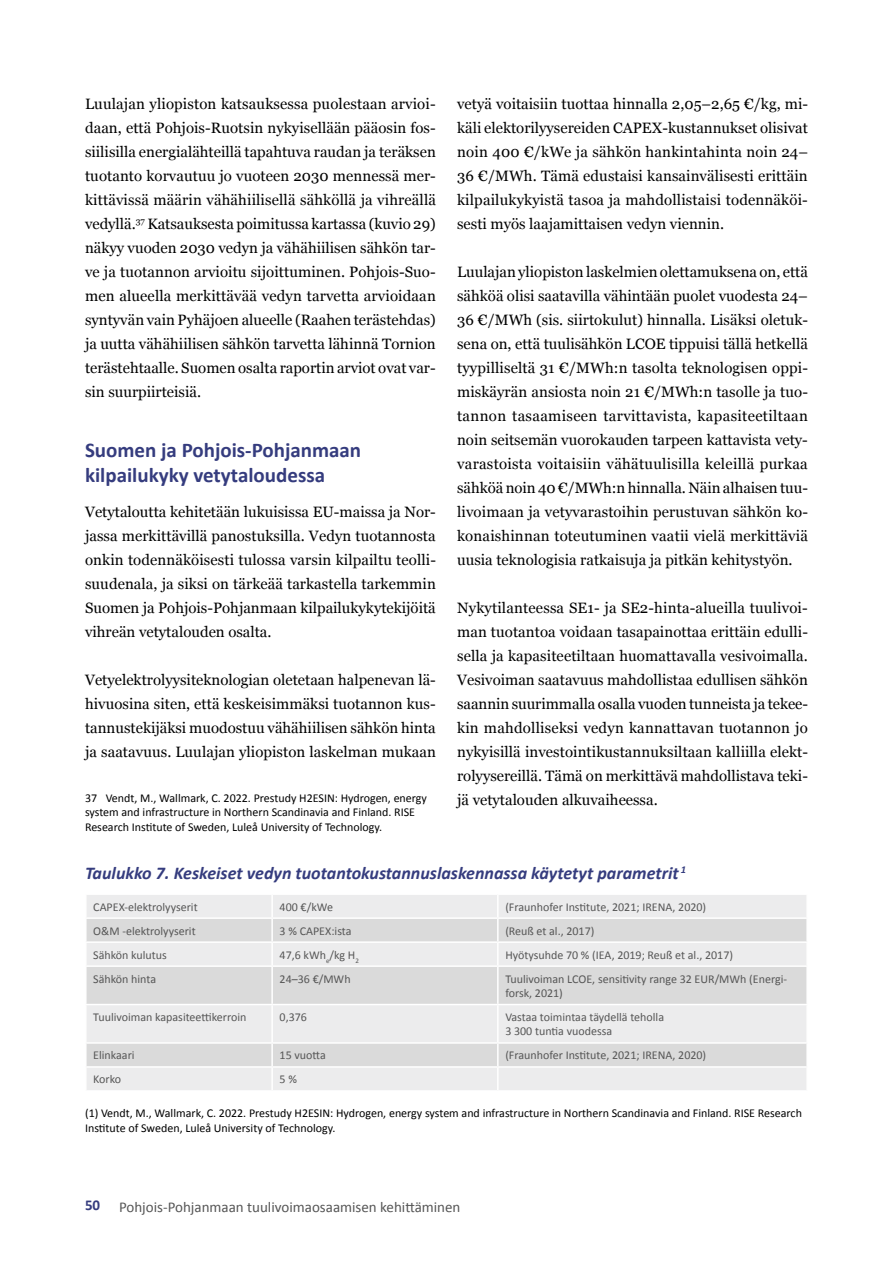
<style>
.page{position:relative;width:893px;height:1263px;background:#fff}
.page>*{position:absolute;margin:0;border:0;box-sizing:border-box;transform-origin:0 0}
.t1{font:700 21px/25.5px "Calibri";color:#353c7e}
.t2{font:italic 700 18px "Calibri";color:#353c7e}
.t3{font:15px/24px "Georgia";color:#000;text-align:justify}
.t4{font:15px "Calibri";color:#565656}
.t5{font:700 15px "Calibri";color:#353c7e}
.t6{font:12px/14.4px "Calibri";color:#565656}
.t7{font:12px/14.2px "Calibri";color:#000}
</style>
<div class="page">
<div style="left:87px;top:895px;width:719px;height:195px;background:#ececed"></div>
<svg style="left:87px;top:919px;width:719px;height:147px;background:#e1e1e2"></svg>
<hr style="left:85px;top:917px;width:187px;height:2px;background:#fff">
<hr style="left:272px;top:917px;width:226px;height:2px;background:#fff">
<hr style="left:498px;top:917px;width:310px;height:2px;background:#fff">
<hr style="left:85px;top:941px;width:187px;height:2px;background:#fff">
<hr style="left:272px;top:941px;width:226px;height:2px;background:#fff">
<hr style="left:498px;top:941px;width:310px;height:2px;background:#fff">
<hr style="left:85px;top:965px;width:187px;height:2px;background:#fff">
<hr style="left:272px;top:965px;width:226px;height:2px;background:#fff">
<hr style="left:498px;top:965px;width:310px;height:2px;background:#fff">
<hr style="left:85px;top:1004px;width:187px;height:1px;background:#fff">
<hr style="left:272px;top:1004px;width:226px;height:1px;background:#fff">
<hr style="left:498px;top:1004px;width:310px;height:1px;background:#fff">
<hr style="left:85px;top:1042px;width:187px;height:2px;background:#fff">
<hr style="left:272px;top:1042px;width:226px;height:2px;background:#fff">
<hr style="left:498px;top:1042px;width:310px;height:2px;background:#fff">
<hr style="left:85px;top:1066px;width:187px;height:2px;background:#fff">
<hr style="left:272px;top:1066px;width:226px;height:2px;background:#fff">
<hr style="left:498px;top:1066px;width:310px;height:2px;background:#fff">
<hr style="left:271px;top:895px;width:2px;height:22px;background:#fff">
<hr style="left:497px;top:895px;width:2px;height:22px;background:#fff">
<hr style="left:271px;top:919px;width:2px;height:22px;background:#fff">
<hr style="left:497px;top:919px;width:2px;height:22px;background:#fff">
<hr style="left:271px;top:943px;width:2px;height:22px;background:#fff">
<hr style="left:497px;top:943px;width:2px;height:22px;background:#fff">
<hr style="left:271px;top:967px;width:2px;height:37px;background:#fff">
<hr style="left:497px;top:967px;width:2px;height:37px;background:#fff">
<hr style="left:271px;top:1005px;width:2px;height:37px;background:#fff">
<hr style="left:497px;top:1005px;width:2px;height:37px;background:#fff">
<hr style="left:271px;top:1044px;width:2px;height:22px;background:#fff">
<hr style="left:497px;top:1044px;width:2px;height:22px;background:#fff">
<hr style="left:271px;top:1068px;width:2px;height:22px;background:#fff">
<hr style="left:497px;top:1068px;width:2px;height:22px;background:#fff">
<p class="t3" style="left:85px;top:91px;width:352px">Luulajan yliopiston katsauksessa puolestaan arvioi&shy;daan, että Pohjois-Ruotsin nykyisellään pääosin fos&shy;siilisilla energialähteillä tapahtuva raudan ja teräksen tuotanto korvautuu jo vuoteen 2030 mennessä mer&shy;kittävissä määrin vähähiilisellä sähköllä ja vihreällä vedyllä.<sup>37</sup> Katsauksesta poimitussa kartassa (kuvio 29) näkyy vuoden 2030 vedyn ja vähähiilisen sähkön tar&shy;ve ja tuotannon arvioitu sijoittuminen. Pohjois-Suo&shy;men alueella merkittävää vedyn tarvetta arvioidaan syntyvän vain Pyhäjoen alueelle (Raahen terästehdas) ja uutta vähähiilisen sähkön tarvetta lähinnä Tornion terästehtaalle. Suomen osalta raportin arviot ovat var&shy;sin suurpiirteisiä.</p>
<p class="t3" style="left:457px;top:91px;width:352px">vetyä voitaisiin tuottaa hinnalla 2,05–2,65 €/kg, mi&shy;käli elektorilyysereiden CAPEX-kustannukset olisivat noin 400 €/kWe ja sähkön hankintahinta noin 24– 36 €/MWh. Tämä edustaisi kansainvälisesti erittäin kilpailukykyistä tasoa ja mahdollistaisi todennäköi&shy;sesti myös laajamittaisen vedyn viennin.</p>
<p class="t3" style="left:457px;top:259px;width:352px">Luulajan yliopiston laskelmien olettamuksena on, että sähköä olisi saatavilla vähintään puolet vuodesta 24– 36 €/MWh (sis. siirtokulut) hinnalla. Lisäksi oletuk&shy;sena on, että tuulisähkön LCOE tippuisi tällä hetkellä tyypilliseltä 31 €/MWh:n tasolta teknologisen oppi&shy;miskäyrän ansiosta noin 21 €/MWh:n tasolle ja tuo&shy;tannon tasaamiseen tarvittavista, kapasiteetiltaan noin seitsemän vuorokauden tarpeen kattavista vety&shy;varastoista voitaisiin vähätuulisilla keleillä purkaa sähköä noin 40 €/MWh:n hinnalla. Näin alhaisen tuu&shy;livoimaan ja vetyvarastoihin perustuvan sähkön ko&shy;konaishinnan toteutuminen vaatii vielä merkittäviä uusia teknologisia ratkaisuja ja pitkän kehitystyön.</p>
<p class="t3" style="left:457px;top:595px;width:352px">Nykytilanteessa SE1- ja SE2-hinta-alueilla tuulivoi&shy;man tuotantoa voidaan tasapainottaa erittäin edulli&shy;sella ja kapasiteetiltaan huomattavalla vesivoimalla.<br>Vesivoiman saatavuus mahdollistaa edullisen sähkön saannin suurimmalla osalla vuoden tunneista ja tekee&shy;kin mahdolliseksi vedyn kannattavan tuotannon jo nykyisillä investointikustannuksiltaan kalliilla elekt&shy;rolyysereillä. Tämä on merkittävä mahdollistava teki&shy;jä vetytalouden alkuvaiheessa.</p>
<h1 class="t1" style="left:85px;top:436px;width:278px">Suomen ja Pohjois-Pohjanmaan kilpailukyky vetytaloudessa</h1>
<p class="t3" style="left:85px;top:499px;width:352px">Vetytaloutta kehitetään lukuisissa EU-maissa ja Nor&shy;jassa merkittävillä panostuksilla. Vedyn tuotannosta onkin todennäköisesti tulossa varsin kilpailtu teolli&shy;suudenala, ja siksi on tärkeää tarkastella tarkemmin Suomen ja Pohjois-Pohjanmaan kilpailukykytekijöitä vihreän vetytalouden osalta.</p>
<p class="t3" style="left:85px;top:667px;width:352px">Vetyelektrolyysiteknologian oletetaan halpenevan lä&shy;hivuosina siten, että keskeisimmäksi tuotannon kus&shy;tannustekijäksi muodostuu vähähiilisen sähkön hinta ja saatavuus. Luulajan yliopiston laskelman mukaan</p>
<p class="t7" style="left:85px;top:790px;width:343px">37 Vendt, M., Wallmark, C. 2022. Prestudy H2ESIN: Hydrogen, energy system and infrastructure in Northern Scandinavia and Finland. RISE<br>Research Institute of Sweden, Luleå University of Technology.</p>
<p class="t2" style="left:85px;top:862px;width:603px">Taulukko 7. Keskeiset vedyn tuotantokustannuslaskennassa käytetyt parametrit <sup>1</sup></p>
<p class="t6" style="left:93px;top:899px;width:106px">CAPEX-elektrolyyserit</p>
<p class="t6" style="left:280px;top:899px;width:55px">400 €/kWe</p>
<p class="t6" style="left:505px;top:899px;width:202px">(Fraunhofer Institute, 2021; IRENA, 2020)</p>
<p class="t6" style="left:93px;top:923px;width:104px">O&amp;M -elektrolyyserit</p>
<p class="t6" style="left:280px;top:923px;width:73px">3 % CAPEX:ista</p>
<p class="t6" style="left:505px;top:923px;width:91px">(Reuß et al., 2017)</p>
<p class="t6" style="left:93px;top:947px;width:75px">Sähkön kulutus</p>
<p class="t6" style="left:280px;top:947px;width:81px">47,6 kWh<sub>e</sub>/kg H<sub>2</sub></p>
<p class="t6" style="left:505px;top:947px;width:229px">Hyötysuhde 70 % (IEA, 2019; Reuß et al., 2017)</p>
<p class="t6" style="left:93px;top:971px;width:64px">Sähkön hinta</p>
<p class="t6" style="left:280px;top:971px;width:72px">24–36 €/MWh</p>
<p class="t6" style="left:505px;top:971px;width:283px">Tuulivoiman LCOE, sensitivity range 32 EUR/MWh (Energi&shy;forsk, 2021)</p>
<p class="t6" style="left:93px;top:1009px;width:155px">Tuulivoiman kapasiteettikerroin</p>
<p class="t6" style="left:280px;top:1009px;width:29px">0,376</p>
<p class="t6" style="left:505px;top:1009px;width:160px">Vastaa toimintaa täydellä teholla<br>3 300 tuntia vuodessa</p>
<p class="t6" style="left:93px;top:1048px;width:43px">Elinkaari</p>
<p class="t6" style="left:280px;top:1048px;width:48px">15 vuotta</p>
<p class="t6" style="left:505px;top:1048px;width:202px">(Fraunhofer Institute, 2021; IRENA, 2020)</p>
<p class="t6" style="left:93px;top:1072px;width:29px">Korko</p>
<p class="t6" style="left:280px;top:1072px;width:19px">5 %</p>
<p class="t7" style="left:85px;top:1105px;width:718px">(1) Vendt, M., Wallmark, C. 2022. Prestudy H2ESIN: Hydrogen, energy system and infrastructure in Northern Scandinavia and Finland. RISE Research<br>Institute of Sweden, Luleå University of Technology.</p>
<p class="t5" style="left:85px;top:1196px;width:17px">50</p>
<p class="t4" style="left:119px;top:1197px;width:343px">Pohjois-Pohjanmaan tuulivoimaosaamisen kehittäminen</p>
</div>
